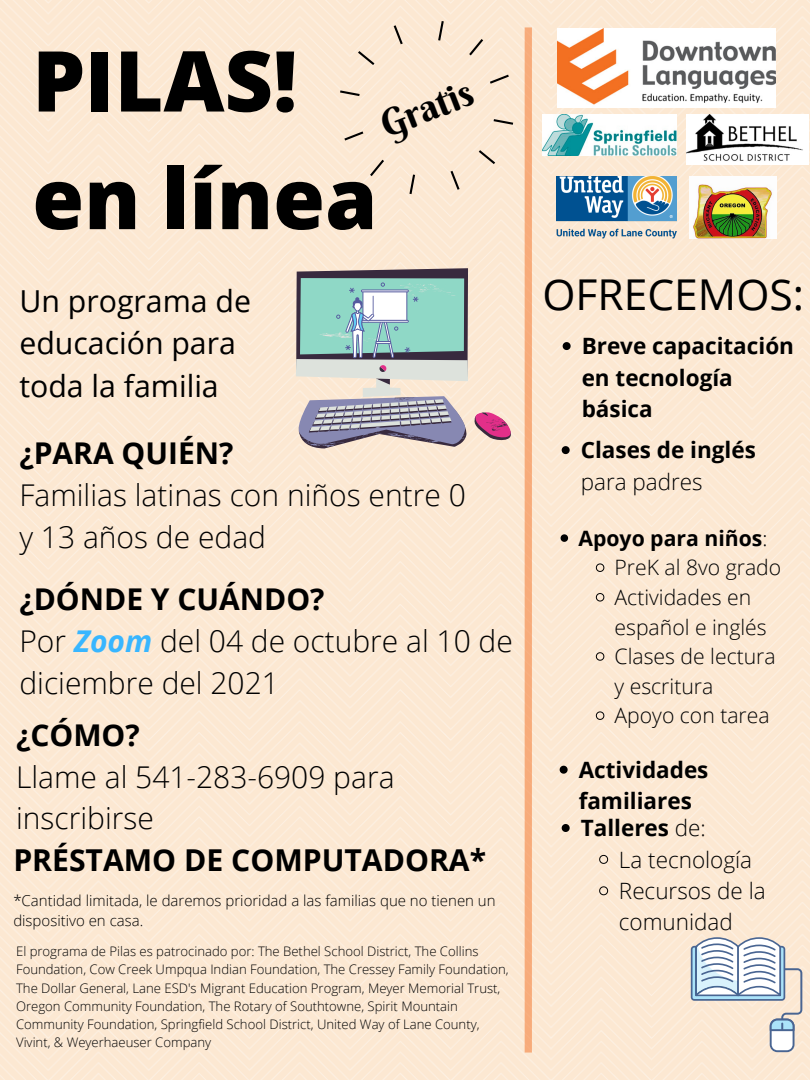
<style>
.page{position:relative;width:810px;height:1080px;background:#fff}
.page>*{position:absolute;margin:0;border:0;box-sizing:border-box;transform-origin:0 0}
.t1{font:800 84.06px "Open Sans";color:#000}
.t2{font:42.5px "Open Sans";color:#000}
.t3{font:37.5px "Berkshire Swash";color:#000}
.t4{font:30.25px/42.2px "Open Sans";color:#000}
.t5{font:700 30.19px "Open Sans";color:#000}
.t6{font:300 30px/41.8px "Open Sans";color:#000}
.t7{font:700 30px "Open Sans";color:#000}
.t8{font:700 22.5px/31.4px "Open Sans";color:#000}
.t9{font:300 22.5px/31.4px "Open Sans";color:#000}
.t10{font:300 21.19px/29.6px "Open Sans";color:#000}
.t11{font:700 21.19px "Open Sans";color:#000}
.t12{font:300 15px/20.8px "Open Sans";color:#000}
.t13{font:300 13.12px/18.2px "Open Sans";color:#000}
.s1{font-weight:700;font-style:italic;color:#38b6ff}
.s2{font-weight:300}
</style>
<div class="page">
<img style="left:0;top:0;width:810px;height:1080px">
<svg style="left:451px;top:171px;width:9px;height:19px"></svg>
<svg style="left:394px;top:25px;width:9px;height:19px"></svg>
<svg style="left:344px;top:131px;width:19px;height:10px"></svg>
<svg style="left:490px;top:75px;width:19px;height:9px"></svg>
<svg style="left:409px;top:175px;width:6px;height:19px"></svg>
<svg style="left:438px;top:21px;width:6px;height:20px"></svg>
<svg style="left:340px;top:90px;width:20px;height:6px"></svg>
<svg style="left:494px;top:119px;width:19px;height:6px"></svg>
<svg style="left:370px;top:160px;width:14px;height:16px"></svg>
<svg style="left:469px;top:39px;width:14px;height:16px"></svg>
<svg style="left:358px;top:51px;width:16px;height:14px"></svg>
<svg style="left:479px;top:150px;width:16px;height:14px"></svg>
<svg style="left:296px;top:268px;width:215px;height:180px;background:#87777b"></svg>
<svg style="left:294px;top:278px;width:222px;height:169px;background:#bac4c0"></svg>
<svg style="left:691px;top:935px;width:111px;height:117px"></svg>
<div style="left:525px;top:27px;width:7px;height:1026px;background:#f7ab7a"></div>
<svg style="left:562px;top:446px;width:8px;height:8px"></svg>
<svg style="left:562px;top:824px;width:8px;height:8px"></svg>
<svg style="left:599px;top:855px;width:9px;height:9px"></svg>
<svg style="left:599px;top:886px;width:9px;height:9px"></svg>
<svg style="left:560px;top:766px;width:8px;height:8px"></svg>
<svg style="left:561px;top:534px;width:7px;height:8px"></svg>
<svg style="left:596px;top:563px;width:8px;height:9px"></svg>
<svg style="left:596px;top:593px;width:8px;height:9px"></svg>
<svg style="left:596px;top:652px;width:8px;height:9px"></svg>
<svg style="left:596px;top:711px;width:8px;height:9px"></svg>
<svg style="left:563px;top:342px;width:8px;height:8px"></svg>
<img style="left:558px;top:28px;width:217px;height:80px">
<img style="left:557px;top:177px;width:120px;height:61px">
<img style="left:687px;top:114px;width:121px;height:51px">
<img style="left:542px;top:114px;width:135px;height:41px">
<img style="left:689px;top:177px;width:88px;height:62px">
<p class="t1" style="left:32px;top:22px;width:267px">PILAS!</p>
<p class="t3" style="left:374px;top:103px;width:97px;rotate:-21deg">Gratis</p>
<p class="t1" style="left:32px;top:139px;width:347px">en línea</p>
<p class="t4" style="left:19px;top:279px;width:233px">Un programa de educación para toda la familia</p>
<p class="t7" style="left:19px;top:432px;width:216px">¿PARA QUIÉN?</p>
<p class="t6" style="left:19px;top:474px;width:448px;line-height:41.5px">Familias latinas con niños entre 0 y 13 años de edad</p>
<p class="t7" style="left:19px;top:578px;width:307px">¿DÓNDE Y CUÁNDO?</p>
<p class="t6" style="left:19px;top:619px;width:495px">Por <span class="s1">Zoom</span> del 04 de octubre al 10 de diciembre del 2021</p>
<p class="t7" style="left:16px;top:714px;width:125px">¿CÓMO?</p>
<p class="t6" style="left:16px;top:755px;width:380px">Llame al 541-283-6909 para inscribirse</p>
<p class="t5" style="left:13px;top:839px;width:474px">PRÉSTAMO DE COMPUTADORA*</p>
<p class="t12" style="left:13px;top:890px;width:484px">*Cantidad limitada, le daremos prioridad a las familias que no tienen un dispositivo en casa.</p>
<p class="t13" style="left:16px;top:942px;width:494px">El programa de Pilas es patrocinado por: The Bethel School District, The Collins Foundation, Cow Creek Umpqua Indian Foundation, The Cressey Family Foundation, The Dollar General, Lane ESD's Migrant Education Program, Meyer Memorial Trust, Oregon Community Foundation, The Rotary of Southtowne, Spirit Mountain Community Foundation, Springfield School District, United Way of Lane County, Vivint, &amp; Weyerhaeuser Company</p>
<p class="t2" style="left:542px;top:265px;width:263px">OFRECEMOS:</p>
<p class="t8" style="left:582px;top:330px;width:214px">Breve capacitación en tecnología básica</p>
<p class="t8" style="left:581px;top:434px;width:177px">Clases de inglés <span class="s2">para padres</span></p>
<p class="t11" style="left:579px;top:523px;width:191px">Apoyo para niños<span class="s2">:</span></p>
<p class="t10" style="left:615px;top:552px;width:168px">PreK al 8vo grado</p>
<p class="t10" style="left:615px;top:582px;width:154px">Actividades en español e inglés</p>
<p class="t10" style="left:615px;top:641px;width:163px">Clases de lectura y escritura</p>
<p class="t10" style="left:615px;top:700px;width:157px">Apoyo con tarea</p>
<p class="t8" style="left:579px;top:753px;width:131px">Actividades familiares</p>
<p class="t8" style="left:581px;top:812px;width:127px">Talleres <span class="s2">de:</span></p>
<p class="t9" style="left:619px;top:843px;width:135px">La tecnología</p>
<p class="t9" style="left:619px;top:875px;width:148px">Recursos de la comunidad</p>
</div>
